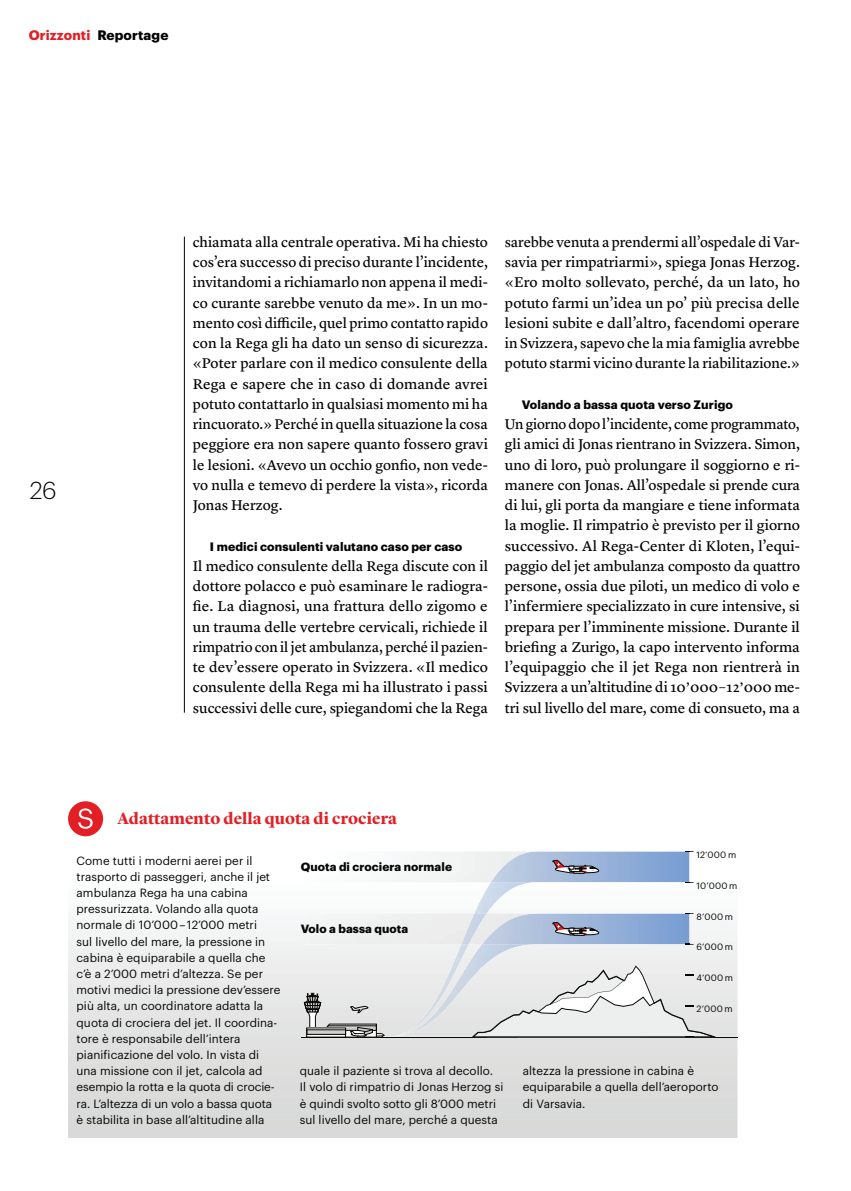
<style>
.page{position:relative;width:851px;height:1191px;background:#fff}
.page>*{position:absolute;margin:0;border:0;box-sizing:border-box;transform-origin:0 0}
.t1{font:300 24px "Graphik";color:#050604}
.t2{font:700 16.5px "Lyon Display";letter-spacing:.01em;color:#e31e24}
.t3{font:14.7px/20.2px "Lyon Text Regular No.2";color:#050604;text-align:justify}
.t4{font:700 13.5px "Graphik";letter-spacing:.01em;color:#e31e24}
.t5{font:700 12px "Graphik";letter-spacing:.01em;color:#050604}
.t6{font:11.7px/16.2px "Graphik";letter-spacing:.005em;color:#050604}
.t7{font:700 11.7px "Graphik";letter-spacing:.01em;color:#050604}
.t8{font:9px "Graphik";color:#060604}
.s1{color:#050604}
</style>
<div class="page">
<hr style="left:184px;top:237px;width:1px;height:475px;background:#050604">
<svg style="left:68px;top:834px;width:669px;height:304px"></svg>
<hr style="left:301px;top:1036px;width:436px;height:1px;background:#060604">
<div style="left:301px;top:913px;width:91px;height:31px;background:#f1f3f3"></div>
<img style="left:301px;top:851px;width:173px;height:31px">
<img style="left:392px;top:913px;width:297px;height:123px">
<img style="left:486px;top:913px;width:203px;height:31px">
<img style="left:391px;top:944px;width:78px;height:92px">
<img style="left:474px;top:851px;width:215px;height:62px">
<img style="left:461px;top:913px;width:25px;height:31px">
<img style="left:490px;top:851px;width:199px;height:31px">
<svg style="left:472px;top:965px;width:243px;height:73px;background:#dfe0e0"></svg>
<svg style="left:552px;top:921px;width:47px;height:15px"></svg>
<svg style="left:552px;top:859px;width:47px;height:15px"></svg>
<svg style="left:303px;top:993px;width:90px;height:45px;background:#bcbcbc"></svg>
<div style="left:68px;top:801px;width:35px;height:35px;background:#e31e24;border-radius:50%"></div>
<svg style="left:78px;top:808px;width:15px;height:20px"></svg>
<p class="t4" style="left:29px;top:30px;width:141px">Orizzonti <span class="s1">Reportage</span></p>
<h1 class="t1" style="left:30px;top:480px;width:28px">26</h1>
<p class="t3" style="left:193px;top:233px;width:296px">chiamata alla centrale operativa. Mi ha chiesto cos’era successo di preciso durante l’incidente, invitandomi a richiamarlo non appena il medi&shy;co curante sarebbe venuto da me». In un mo&shy;mento così difficile, quel primo contatto rapido con la Rega gli ha dato un senso di sicurezza. «Poter parlare con il medico consulente della Rega e sapere che in caso di domande avrei potuto contattarlo in qualsiasi momento mi ha rincuorato.» Perché in quella situazione la cosa peggiore era non sapere quanto fossero gravi le lesioni. «Avevo un occhio gonfio, non vede&shy;vo nulla e temevo di perdere la vista», ricorda Jonas Herzog.</p>
<h3 class="t5" style="left:210px;top:541px;width:254px">I medici consulenti valutano caso per caso</h3>
<p class="t3" style="left:193px;top:557px;width:296px">Il medico consulente della Rega discute con il dottore polacco e può esaminare le radiogra&shy;fie. La diagnosi, una frattura dello zigomo e un trauma delle vertebre cervicali, richiede il rimpatrio con il jet ambulanza, perché il pazien&shy;te dev’essere operato in Svizzera. «Il medico consulente della Rega mi ha illustrato i passi successivi delle cure, spiegandomi che la Rega</p>
<p class="t3" style="left:505px;top:233px;width:296px">sarebbe venuta a prendermi all’ospedale di Var&shy;savia per rimpatriarmi», spiega Jonas Herzog. «Ero molto sollevato, perché, da un lato, ho potuto farmi un’idea un po’ più precisa delle lesioni subite e dall’altro, facendomi operare in Svizzera, sapevo che la mia famiglia avrebbe potuto starmi vicino durante la riabilitazione.»</p>
<h3 class="t5" style="left:522px;top:400px;width:212px">Volando a bassa quota verso Zurigo</h3>
<p class="t3" style="left:505px;top:415px;width:297px">Un giorno dopo l’incidente, come programmato, gli amici di Jonas rientrano in Svizzera. Simon, uno di loro, può prolungare il soggiorno e ri&shy;manere con Jonas. All’ospedale si prende cura di lui, gli porta da mangiare e tiene informata la moglie. Il rimpatrio è previsto per il giorno successivo. Al Rega-Center di Kloten, l’equi&shy;paggio del jet ambulanza composto da quattro persone, ossia due piloti, un medico di volo e l’infermiere specializzato in cure intensive, si prepara per l’imminente missione. Durante il briefing a Zurigo, la capo intervento informa l’equipaggio che il jet Rega non rientrerà in Svizzera a un’altitudine di 10’000 – 12’000 me&shy;tri sul livello del mare, come di consueto, ma a</p>
<h3 class="t2" style="left:117px;top:811px;width:281px">Adattamento della quota di crociera</h3>
<p class="t6" style="left:77px;top:853px;width:205px">Come tutti i moderni aerei per il trasporto di passeggeri, anche il jet ambulanza Rega ha una cabina pressurizzata. Volando alla quota normale di 10’000 – 12’000 metri<br>sul livello del mare, la pressione in cabina è equiparabile a quella che c’è a 2’000 metri d’altezza. Se per motivi medici la pressione dev’essere più alta, un coordinatore adatta la quota di crociera del jet. Il coordina&shy;tore è responsabile dell’intera pianificazione del volo. In vista di una missione con il jet, calcola ad esempio la rotta e la quota di crocie&shy;ra. L’altezza di un volo a bassa quota è stabilita in base all’altitudine alla</p>
<p class="t8" style="left:696px;top:850px;width:41px">12’000 m</p>
<p class="t7" style="left:300px;top:862px;width:153px">Quota di crociera normale</p>
<p class="t8" style="left:696px;top:881px;width:42px">10’000 m</p>
<p class="t8" style="left:696px;top:912px;width:38px">8’000 m</p>
<p class="t8" style="left:696px;top:943px;width:38px">6’000 m</p>
<p class="t7" style="left:300px;top:924px;width:109px">Volo a bassa quota</p>
<p class="t8" style="left:696px;top:974px;width:38px">4’000 m</p>
<p class="t8" style="left:696px;top:1005px;width:38px">2’000 m</p>
<p class="t6" style="left:300px;top:1063px;width:205px">quale il paziente si trova al decollo.<br>Il volo di rimpatrio di Jonas Herzog si è quindi svolto sotto gli 8’000 metri sul livello del mare, perché a questa</p>
<p class="t6" style="left:523px;top:1063px;width:197px">altezza la pressione in cabina è equiparabile a quella dell’aeroporto di Varsavia.</p>
</div>
